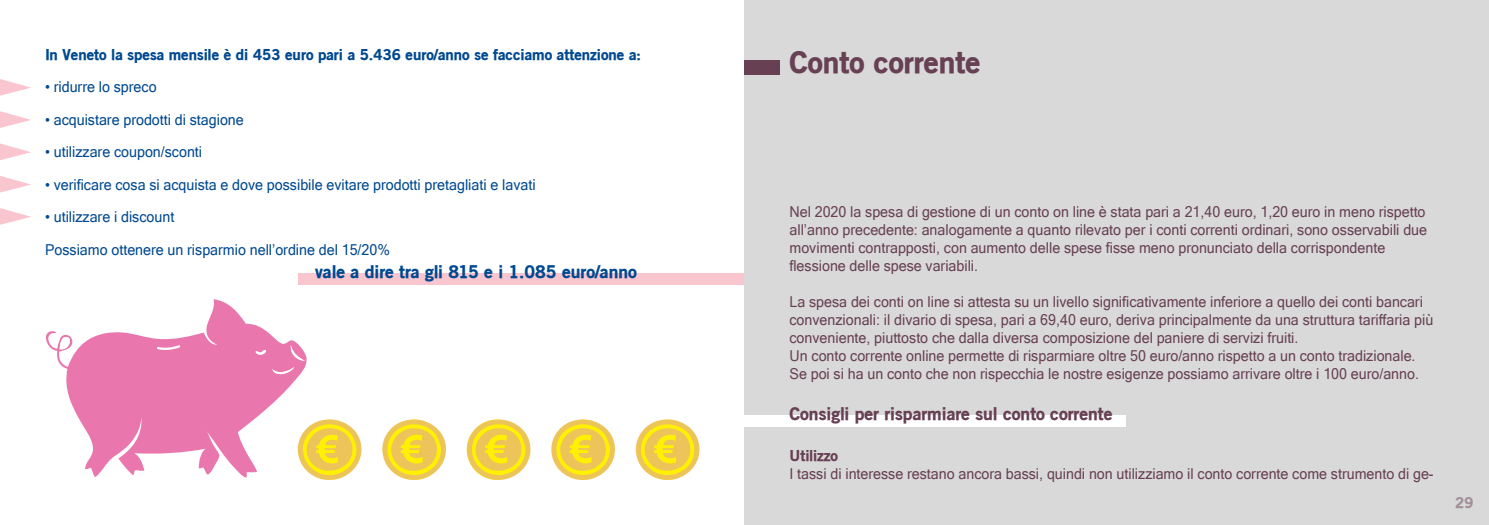
<style>
.page{position:relative;width:1489px;height:525px;background:#fff}
.page>*{position:absolute;margin:0;border:0;box-sizing:border-box;transform-origin:0 0}
.t1{font:900 30px "Old Sans";color:#674053}
.t2{font:900 17.5px "Old Sans";color:#674053}
.t3{font:900 17.5px "Old Sans";color:#014990}
.t4{font:15px/18px "Microsoft Sans Serif";color:#674053;text-align:justify;scale:.95 1}
.t5{font:15px "Microsoft Sans Serif";color:#014990;scale:.95 1}
.t6{font:900 15px "Old Sans";color:#014990}
.t7{font:900 15px "Old Sans";color:#674053}
</style>
<div class="page">
<div style="left:298px;top:273px;width:446px;height:12px;background:#f9c6cf"></div>
<svg style="left:46px;top:299px;width:261px;height:178px;fill:#ea76ae"></svg>
<svg style="left:60px;top:336px;width:14px;height:15px"></svg>
<svg style="left:255px;top:349px;width:11px;height:7px"></svg>
<svg style="left:272px;top:345px;width:33px;height:33px"></svg>
<svg style="left:635px;top:419px;width:65px;height:61px"></svg>
<svg style="left:551px;top:419px;width:64px;height:61px"></svg>
<svg style="left:382px;top:419px;width:64px;height:61px"></svg>
<svg style="left:298px;top:418px;width:64px;height:62px"></svg>
<svg style="left:466px;top:419px;width:65px;height:61px"></svg>
<div style="left:744px;top:0;width:744px;height:524px;background:#d9d9d9"></div>
<div style="left:744px;top:415px;width:381px;height:12px;background:#fff"></div>
<div style="left:744px;top:60px;width:36px;height:14px;background:#674053"></div>
<svg style="left:0;top:79px;width:31px;height:17px"></svg>
<svg style="left:0;top:111px;width:31px;height:17px"></svg>
<svg style="left:0;top:143px;width:31px;height:17px"></svg>
<svg style="left:0;top:176px;width:31px;height:16px"></svg>
<svg style="left:0;top:208px;width:31px;height:17px"></svg>
<p class="t6" style="left:45px;top:45px;width:597px">In Veneto la spesa mensile è di 453 euro pari a 5.436 euro/anno se facciamo attenzione a:</p>
<p class="t5" style="left:45px;top:78px;width:119px">• ridurre lo spreco</p>
<p class="t5" style="left:45px;top:111px;width:211px">• acquistare prodotti di stagione</p>
<p class="t5" style="left:45px;top:143px;width:167px">• utilizzare coupon/sconti</p>
<p class="t5" style="left:45px;top:176px;width:518px">• verificare cosa si acquista e dove possibile evitare prodotti pretagliati e lavati</p>
<p class="t5" style="left:45px;top:208px;width:138px">• utilizzare i discount</p>
<p class="t5" style="left:45px;top:241px;width:365px">Possiamo ottenere un risparmio nell’ordine del 15/20%</p>
<p class="t3" style="left:315px;top:260px;width:323px">vale a dire tra gli 815 e i 1.085 euro/anno</p>
<p class="t1" style="left:789px;top:43px;width:192px">Conto corrente</p>
<p class="t4" style="left:789px;top:203px;width:672px">Nel 2020 la spesa di gestione di un conto on line è stata pari a 21,40 euro, 1,20 euro in meno rispetto all’anno precedente: analogamente a quanto rilevato per i conti correnti ordinari, sono osservabili due movimenti contrapposti, con aumento delle spese fisse meno pronunciato della corrispondente</p>
<p class="t4" style="left:789px;top:257px;width:200px">flessione delle spese variabili.</p>
<p class="t4" style="left:789px;top:293px;width:679px;text-align:left">La spesa dei conti on line si attesta su un livello significativamente inferiore a quello dei conti bancari convenzionali: il divario di spesa, pari a 69,40 euro, deriva principalmente da una struttura tariffaria più conveniente, piuttosto che dalla diversa composizione del paniere di servizi fruiti.</p>
<p class="t4" style="left:789px;top:347px;width:660px">Un conto corrente online permette di risparmiare oltre 50 euro/anno rispetto a un conto tradizionale.</p>
<p class="t4" style="left:789px;top:365px;width:664px">Se poi si ha un conto che non rispecchia le nostre esigenze possiamo arrivare oltre i 100 euro/anno.</p>
<p class="t2" style="left:789px;top:402px;width:324px">Consigli per risparmiare sul conto corrente</p>
<p class="t7" style="left:789px;top:445px;width:50px">Utilizzo</p>
<p class="t4" style="left:789px;top:464px;width:679px">I tassi di interesse restano ancora bassi, quindi non utilizziamo il conto corrente come strumento di ge-</p>
<p class="t7" style="left:1455px;top:493px;width:20px">29</p>
</div>
